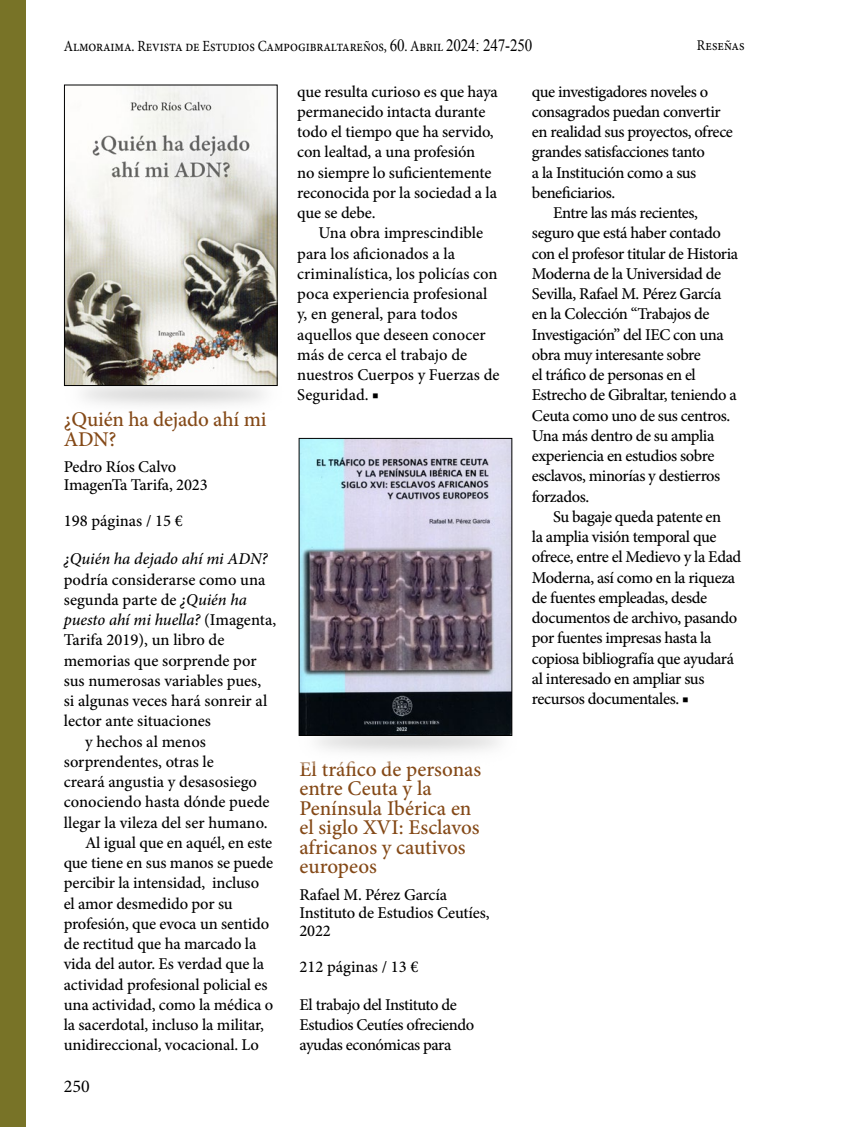
<style>
.page{position:relative;width:851px;height:1127px;background:#fff}
.page>*{position:absolute;margin:0;border:0;box-sizing:border-box;transform-origin:0 0}
.t1{font:500 21px/19.5px "Minion Pro";color:#844917}
.t2{font:18px "Minion Pro";color:#000}
.t3{font:500 16.5px/20.2px "Minion Pro";letter-spacing:-.015em;color:#000}
.t4{font:italic 500 16.5px "Minion Pro";letter-spacing:-.005em;color:#000}
.t5{font:500 16.5px "Minion Pro";letter-spacing:-.035em;color:#000}
.t6{font:15.6px "Minion Pro";letter-spacing:-.01em;color:#000;scale:.87 1}
.t7{font:14.85px "Minion Pro";letter-spacing:-.005em;color:#000;scale:.91 1}
.s1{font-family:"Times New Roman";font-size:17.25px}
.s2{font-style:italic}
.s3{font-style:normal}
</style>
<div class="page">
<div style="left:0;top:0;width:26px;height:1127px;background:#787327"></div>
<img style="left:63px;top:368px;width:215px;height:37px">
<img style="left:66px;top:87px;width:209px;height:297px">
<div style="left:64px;top:85px;width:213px;height:301px;border:1px solid #000"></div>
<img style="left:301px;top:440px;width:209px;height:294px">
<div style="left:299px;top:438px;width:213px;height:298px;border:1px solid #000"></div>
<p class="t6" style="left:64px;top:35px;width:540px">Almoraima. Revista de Estudios Campogibraltareños, <span class="s1">60</span>. Abril <span class="s1">2024: 247-250</span></p>
<p class="t7" style="left:696px;top:36px;width:54px">Reseñas</p>
<p class="t3" style="left:531px;top:81px;width:178px">que investigadores noveles o</p>
<p class="t3" style="left:531px;top:101px;width:190px">consagrados puedan convertir</p>
<p class="t3" style="left:531px;top:122px;width:202px">en realidad sus proyectos, ofrece</p>
<p class="t3" style="left:531px;top:142px;width:174px">grandes satisfacciones tanto</p>
<p class="t3" style="left:531px;top:162px;width:166px">a la Institución como a sus</p>
<p class="t3" style="left:531px;top:182px;width:85px">beneficiarios.</p>
<p class="t3" style="left:553px;top:203px;width:146px">Entre las más recientes,</p>
<p class="t3" style="left:531px;top:223px;width:190px">seguro que está haber contado</p>
<p class="t3" style="left:531px;top:243px;width:208px">con el profesor titular de Historia</p>
<p class="t3" style="left:531px;top:263px;width:191px">Moderna de la Universidad de</p>
<p class="t3" style="left:531px;top:284px;width:191px">Sevilla, Rafael M. Pérez García</p>
<p class="t3" style="left:531px;top:304px;width:179px">en la Colección “Trabajos de</p>
<p class="t3" style="left:531px;top:324px;width:193px">Investigación” del IEC con una</p>
<p class="t5" style="left:531px;top:343px;width:170px">obra muy interesante sobre</p>
<p class="t3" style="left:531px;top:365px;width:165px">el tráfico de personas en el</p>
<p class="t3" style="left:531px;top:385px;width:206px">Estrecho de Gibraltar, teniendo a</p>
<p class="t3" style="left:531px;top:405px;width:200px">Ceuta como uno de sus centros.</p>
<p class="t3" style="left:531px;top:425px;width:184px">Una más dentro de su amplia</p>
<p class="t3" style="left:531px;top:446px;width:184px">experiencia en estudios sobre</p>
<p class="t3" style="left:531px;top:466px;width:190px">esclavos, minorías y destierros</p>
<p class="t3" style="left:531px;top:486px;width:59px">forzados.</p>
<p class="t3" style="left:553px;top:506px;width:170px">Su bagaje queda patente en</p>
<p class="t3" style="left:531px;top:527px;width:186px">la amplia visión temporal que</p>
<p class="t3" style="left:531px;top:547px;width:211px">ofrece, entre el Medievo y la Edad</p>
<p class="t3" style="left:531px;top:567px;width:205px">Moderna, así como en la riqueza</p>
<p class="t3" style="left:531px;top:587px;width:177px">de fuentes empleadas, desde</p>
<p class="t3" style="left:531px;top:608px;width:207px">documentos de archivo, pasando</p>
<p class="t3" style="left:531px;top:628px;width:181px">por fuentes impresas hasta la</p>
<p class="t3" style="left:531px;top:648px;width:204px">copiosa bibliografía que ayudará</p>
<p class="t3" style="left:531px;top:668px;width:174px">al interesado en ampliar sus</p>
<p class="t3" style="left:531px;top:689px;width:158px">recursos documentales. ■</p>
<p class="t3" style="left:297px;top:81px;width:202px">que resulta curioso es que haya permanecido intacta durante todo el tiempo que ha servido, con lealtad, a una profesión<br>no siempre lo suficientemente reconocida por la sociedad a la que se debe.</p>
<p class="t3" style="left:297px;top:223px;width:204px;text-indent:21px">Una obra imprescindible para los aficionados a la criminalística, los policías con poca experiencia profesional y, en general, para todos aquellos que deseen conocer más de cerca el trabajo de nuestros Cuerpos y Fuerzas de<br>Seguridad. ■</p>
<p class="t1" style="left:64px;top:410px;width:204px">¿Quién ha dejado ahí mi<br>ADN?</p>
<p class="t3" style="left:64px;top:458px;width:145px;line-height:18px">Pedro Ríos Calvo<br>ImagenTa Tarifa, 2023</p>
<p class="t3" style="left:64px;top:511px;width:121px">198 páginas / 15 €</p>
<p class="t4" style="left:64px;top:548px;width:205px">¿Quién ha dejado ahí mi ADN?</p>
<p class="t3" style="left:64px;top:569px;width:203px">podría considerarse como una</p>
<p class="t3" style="left:64px;top:589px;width:185px">segunda parte de <span class="s2">¿Quién ha</span></p>
<p class="t4" style="left:64px;top:608px;width:214px">puesto ahí mi huella? <span class="s3">(Imagenta,</span></p>
<p class="t3" style="left:64px;top:630px;width:162px">Tarifa 2019), un libro de</p>
<p class="t3" style="left:64px;top:650px;width:194px">memorias que sorprende por</p>
<p class="t3" style="left:64px;top:670px;width:199px">sus numerosas variables pues,</p>
<p class="t3" style="left:64px;top:691px;width:205px">si algunas veces hará sonreir al</p>
<p class="t3" style="left:64px;top:711px;width:149px">lector ante situaciones</p>
<p class="t3" style="left:85px;top:731px;width:122px">y hechos al menos</p>
<p class="t3" style="left:64px;top:751px;width:151px">sorprendentes, otras le</p>
<p class="t3" style="left:64px;top:772px;width:195px">creará angustia y desasosiego</p>
<p class="t3" style="left:64px;top:792px;width:207px">conociendo hasta dónde puede</p>
<p class="t3" style="left:64px;top:812px;width:205px">llegar la vileza del ser humano.</p>
<p class="t3" style="left:85px;top:832px;width:189px">Al igual que en aquél, en este</p>
<p class="t3" style="left:64px;top:853px;width:211px">que tiene en sus manos se puede</p>
<p class="t3" style="left:64px;top:873px;width:197px">percibir la intensidad, incluso</p>
<p class="t3" style="left:64px;top:893px;width:170px">el amor desmedido por su</p>
<p class="t3" style="left:64px;top:913px;width:207px">profesión, que evoca un sentido</p>
<p class="t3" style="left:64px;top:934px;width:194px">de rectitud que ha marcado la</p>
<p class="t3" style="left:64px;top:954px;width:202px">vida del autor. Es verdad que la</p>
<p class="t3" style="left:64px;top:974px;width:205px">actividad profesional policial es</p>
<p class="t3" style="left:64px;top:994px;width:211px">una actividad, como la médica o</p>
<p class="t3" style="left:64px;top:1015px;width:202px">la sacerdotal, incluso la militar,</p>
<p class="t3" style="left:64px;top:1035px;width:197px">unidireccional, vocacional. Lo</p>
<p class="t1" style="left:299px;top:759px;width:183px">El tráfico de personas entre Ceuta y la<br>Península Ibérica en el siglo XVI: Esclavos africanos y cautivos europeos</p>
<p class="t3" style="left:299px;top:885px;width:191px;line-height:18px">Rafael M. Pérez García<br>Instituto de Estudios Ceutíes,<br>2022</p>
<p class="t3" style="left:299px;top:956px;width:121px">212 páginas / 13 €</p>
<p class="t3" style="left:299px;top:994px;width:176px">El trabajo del Instituto de<br>Estudios Ceutíes ofreciendo ayudas económicas para</p>
<p class="t2" style="left:64px;top:1074px;width:27px">250</p>
</div>
